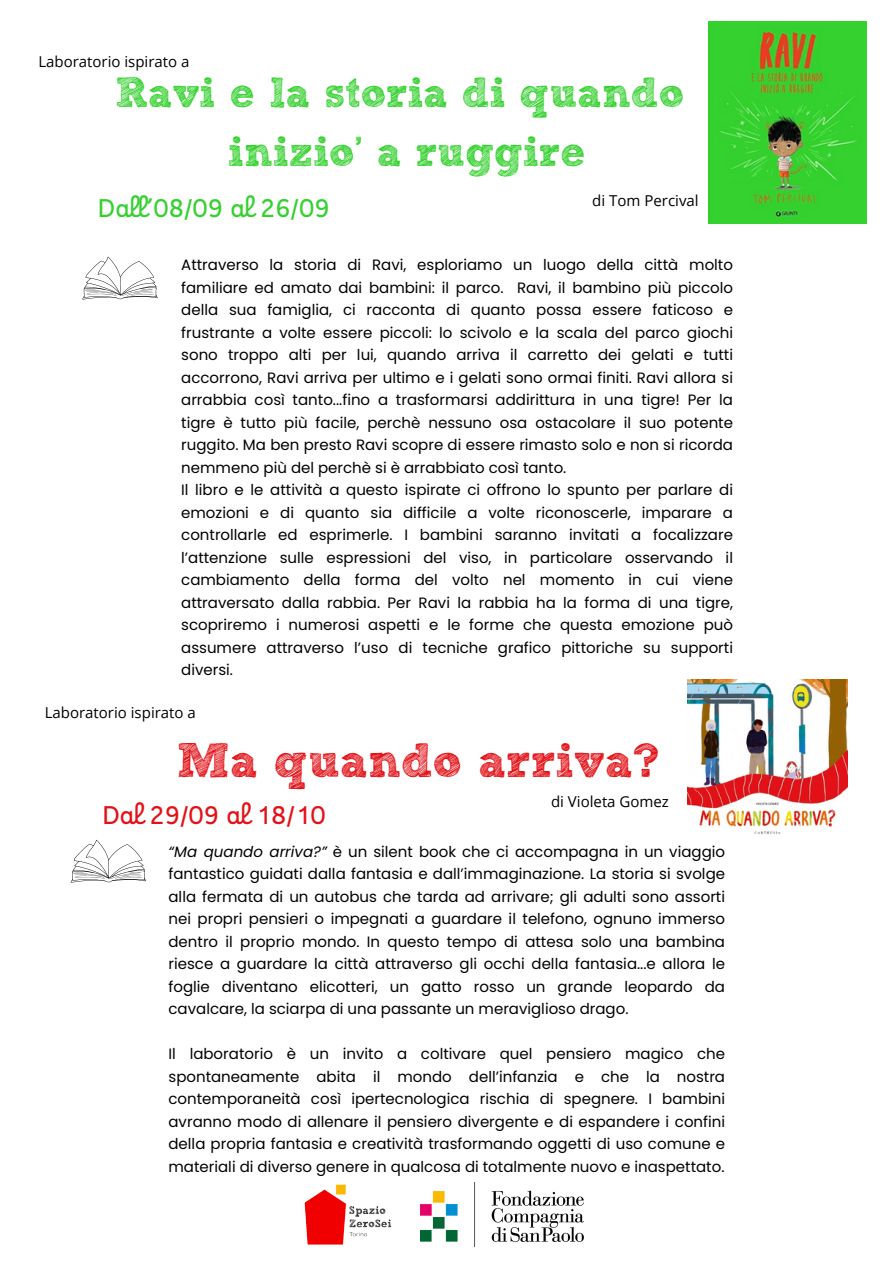
<style>
.page{position:relative;width:894px;height:1264px;background:#fff}
.page>*{position:absolute;margin:0;border:0;box-sizing:border-box;transform-origin:0 0}
.t1{font:48px "Sketch Rockwell";color:#e31218}
.t2{font:42px/58.5px "Sketch Rockwell";color:#35d12f;text-align:center}
.t3{font:25.5px "Enfantine Web";color:#35d12f}
.t4{font:25.5px "Enfantine Web";color:#e31218}
.t5{font:15px/22.5px "Poppins";color:#000;text-align:justify}
.t6{font:15px "Open Sans";color:#000}
.s1{font-style:italic}
</style>
<div class="page">
<img style="left:304px;top:1184px;width:88px;height:61px">
<img style="left:420px;top:1182px;width:163px;height:64px">
<img style="left:708px;top:22px;width:158px;height:201px">
<img style="left:687px;top:680px;width:160px;height:155px">
<svg style="left:82px;top:257px;width:76px;height:42px"></svg>
<svg style="left:71px;top:839px;width:75px;height:43px"></svg>
<h1 class="t6" style="left:38px;top:51px;width:153px">Laboratorio ispirato a</h1>
<p class="t2" style="left:115px;top:67px;width:570px">Ravi e la storia di quando inizio’ a ruggire</p>
<p class="t6" style="left:592px;top:190px;width:108px">di Tom Percival</p>
<h3 class="t3" style="left:98px;top:198px;width:233px">Dall’08/09 al 26/09</h3>
<p class="t5" style="left:181px;top:254px;width:553px">Attraverso la storia di Ravi, esploriamo un luogo della città molto familiare ed amato dai bambini: il parco. Ravi, il bambino più piccolo della sua famiglia, ci racconta di quanto possa essere faticoso e frustrante a volte essere piccoli: lo scivolo e la scala del parco giochi sono troppo alti per lui, quando arriva il carretto dei gelati e tutti accorrono, Ravi arriva per ultimo e i gelati sono ormai finiti. Ravi allora si arrabbia così tanto...fino a trasformarsi addirittura in una tigre! Per la tigre è tutto più facile, perchè nessuno osa ostacolare il suo potente ruggito. Ma ben presto Ravi scopre di essere rimasto solo e non si ricorda nemmeno più del perchè si è arrabbiato così tanto.</p>
<p class="t5" style="left:181px;top:479px;width:553px">Il libro e le attività a questo ispirate ci offrono lo spunto per parlare di emozioni e di quanto sia difficile a volte riconoscerle, imparare a controllarle ed esprimerle. I bambini saranno invitati a focalizzare l’attenzione sulle espressioni del viso, in particolare osservando il cambiamento della forma del volto nel momento in cui viene attraversato dalla rabbia. Per Ravi la rabbia ha la forma di una tigre, scopriremo i numerosi aspetti e le forme che questa emozione può assumere attraverso l’uso di tecniche grafico pittoriche su supporti diversi.</p>
<h3 class="t6" style="left:45px;top:701px;width:153px">Laboratorio ispirato a</h3>
<p class="t1" style="left:177px;top:740px;width:483px">Ma quando arriva?</p>
<p class="t6" style="left:551px;top:791px;width:119px">di Violeta Gomez</p>
<p class="t4" style="left:102px;top:805px;width:225px">Dal 29/09 al 18/10</p>
<h2 class="t5" style="left:168px;top:840px;width:558px"><span class="s1">“Ma quando arriva?”</span> è un silent book che ci accompagna in un viaggio fantastico guidati dalla fantasia e dall’immaginazione. La storia si svolge alla fermata di un autobus che tarda ad arrivare; gli adulti sono assorti nei propri pensieri o impegnati a guardare il telefono, ognuno immerso dentro il proprio mondo. In questo tempo di attesa solo una bambina riesce a guardare la città attraverso gli occhi della fantasia...e allora le foglie diventano elicotteri, un gatto rosso un grande leopardo da cavalcare, la sciarpa di una passante un meraviglioso drago.</h2>
<p class="t5" style="left:168px;top:1042px;width:558px">Il laboratorio è un invito a coltivare quel pensiero magico che spontaneamente abita il mondo dell’infanzia e che la nostra contemporaneità così ipertecnologica rischia di spegnere. I bambini avranno modo di allenare il pensiero divergente e di espandere i confini della propria fantasia e creatività trasformando oggetti di uso comune e materiali di diverso genere in qualcosa di totalmente nuovo e inaspettato.</p>
</div>
